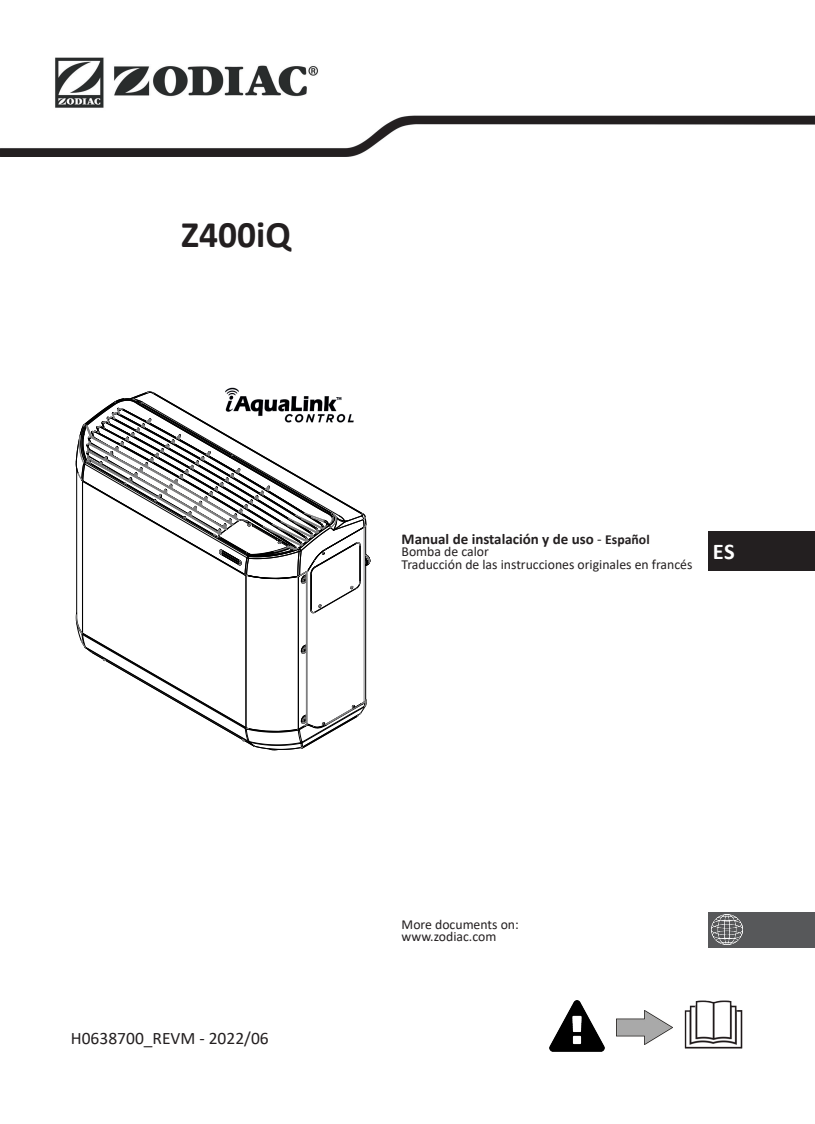
<style>
.page{position:relative;width:815px;height:1124px;background:#fff}
.page>*{position:absolute;margin:0;border:0;box-sizing:border-box;transform-origin:0 0}
.t1{font:700 37.5px "Calibri";color:#231f20}
.t2{font:700 22.5px "Calibri";color:#fff}
.t3{font:17.5px "Calibri";color:#231f20}
.t4{font:700 15px "Calibri";color:#231f20}
.t5{font:13.75px "Calibri";color:#231f20}
.s1{font-weight:400}
.s2{font-size:13.75px}
</style>
<div class="page">
<div style="left:709px;top:912px;width:106px;height:35px;background:#57585a"></div>
<img style="left:711px;top:914px;width:31px;height:30px">
<img style="left:0;top:57px;width:815px;height:100px">
<img style="left:684px;top:1000px;width:59px;height:49px">
<img style="left:617px;top:1010px;width:55px;height:34px">
<img style="left:549px;top:1000px;width:56px;height:51px">
<img style="left:225px;top:387px;width:14px;height:4px">
<svg style="left:76px;top:391px;width:294px;height:359px"></svg>
<div style="left:709px;top:531px;width:106px;height:40px;background:#231f20"></div>
<p class="t1" style="left:181px;top:208px;width:111px">Z400iQ</p>
<p class="t4" style="left:402px;top:528px;width:250px">Manual de instalación y de uso <span class="s1">-</span> <span class="s2">Español</span></p>
<p class="t5" style="left:402px;top:542px;width:89px">Bomba de calor</p>
<p class="t5" style="left:402px;top:554px;width:292px">Traducción de las instrucciones originales en francés</p>
<p class="t2" style="left:713px;top:535px;width:24px">ES</p>
<p class="t3" style="left:71px;top:1026px;width:199px">H0638700_REVM - 2022/06</p>
<p class="t5" style="left:402px;top:914px;width:119px">More documents on:</p>
<p class="t5" style="left:402px;top:927px;width:96px">www.zodiac.com</p>
</div>
